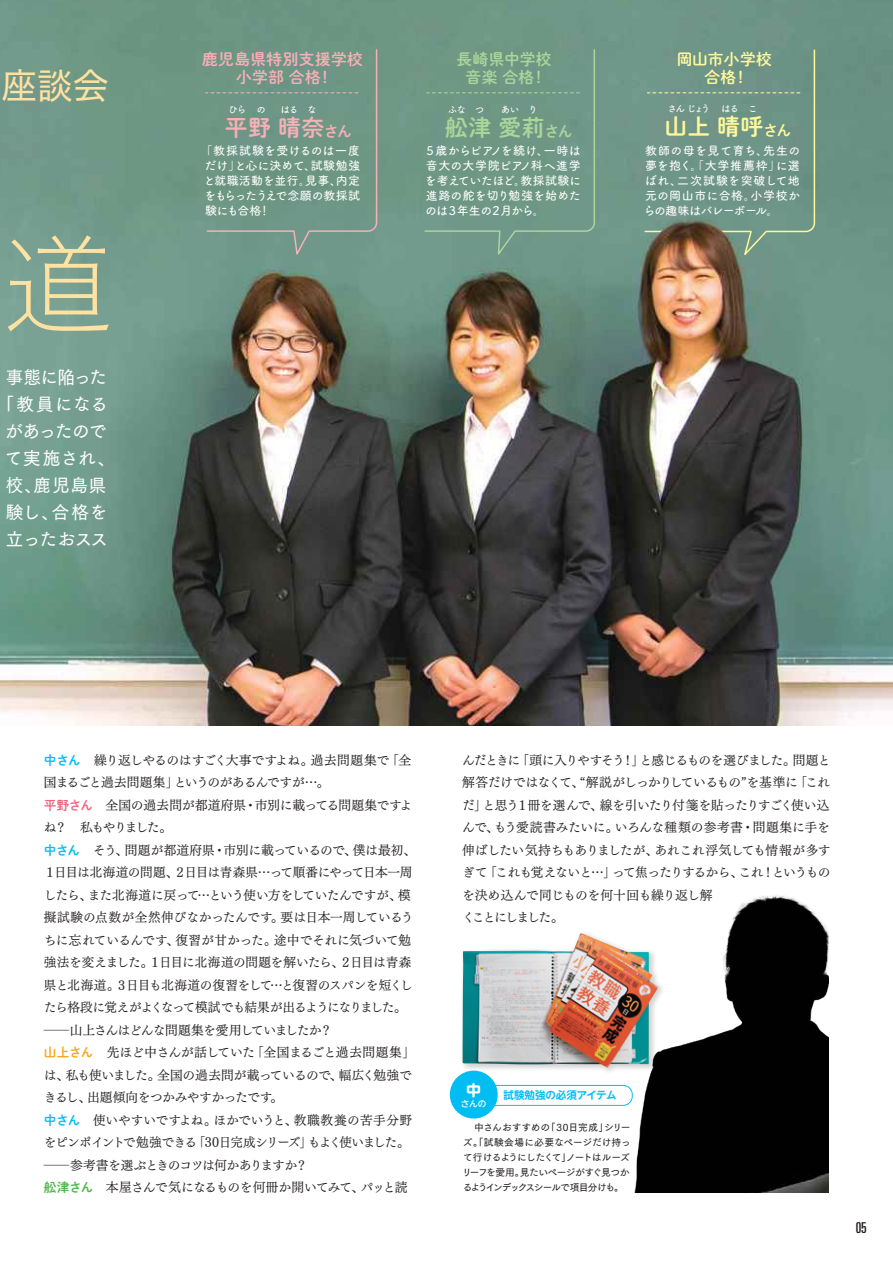
<style>
.page{position:relative;width:893px;height:1263px;background:#fff}
.page>*{position:absolute;margin:0;border:0;box-sizing:border-box;transform-origin:0 0}
.t1{font:109.95px "Hira Kaku Std N W1";color:#ffe1a1}
.t2{font:35.55px "Hira Kaku Std N W4";color:#ffe1a1}
.t3{font:22.8px "P Shuei M Go Std N B";color:#f8afb6}
.t4{font:22.8px "P Shuei M Go Std N B";color:#aad59b}
.t5{font:22.8px "P Shuei M Go Std N B";color:#fff79a}
.t6{font:18px/27px "Tsuku Go Pr 5 N D";letter-spacing:-.015em;color:#fff;text-align:center}
.t7{font:15.75px/18px "P Shuei M Go Std N B";letter-spacing:.025em;color:#f8afb6;text-align:center}
.t8{font:15.75px/18px "P Shuei M Go Std N B";letter-spacing:.025em;color:#aad59b;text-align:center}
.t9{font:15.75px/18px "P Shuei M Go Std N B";letter-spacing:.025em;color:#fff79a;text-align:center}
.t10{font:ultra-condensed 15px "Univers";color:#231f20}
.t11{font:700 15px "UD Shin M Go Pro";color:#fff}
.t12{font:12.75px/22.5px "UD Mincho Pro M";letter-spacing:-.04em;color:#231f20}
.t13{font:12px/15px "Tsuku A Rd Gothic Std D";letter-spacing:-.005em;color:#fff;text-align:justify}
.t14{font:700 10.5px "UD Shin M Go Pro De";letter-spacing:-.005em;color:#01bdf2}
.t15{font:9.75px/15px "Tsuku Go Pr 5 N D";letter-spacing:-.09em;color:#231f20;text-align:justify}
.t16{font:9.45px "Tsuku A Rd Gothic Std D";letter-spacing:-.13em;color:#fff}
.t17{font:500 8.55px "UD Shin M Go Pro";color:#fff}
.s1{font-size:15.15px}
.s2{font-family:"P Shuei M Go Std N B";color:#01bdf2}
.s3{font-family:"P Shuei M Go Std N B";color:#f16681}
.s4{font-family:"P Shuei M Go Std N B";color:#f9a51b}
.s5{font-family:"P Shuei M Go Std N B";color:#4cb848}
</style>
<div class="page">
<img style="left:0;top:0;width:893px;height:726px">
<svg style="left:644px;top:49px;width:172px;height:211px;background:#719182"></svg>
<div style="left:205px;top:48px;width:173px;height:211px;background:#6d9785"></div>
<div style="left:424px;top:48px;width:172px;height:211px;background:#6f9885"></div>
<img style="left:621px;top:895px;width:208px;height:297px">
<img style="left:457px;top:928px;width:211px;height:149px">
<img style="left:463px;top:933px;width:195px;height:135px">
<div style="left:476px;top:1085px;width:156px;height:20px;background:#fff;border-radius:9px"></div>
<div style="left:476px;top:1085px;width:156px;height:20px;border:1px solid #01bdf2;border-radius:9px"></div>
<div style="left:450px;top:1071px;width:48px;height:47px;background:#01bdf2;border-radius:50%"></div>
<h2 class="t2" style="left:1px;top:58px;width:108px">座談会</h2>
<h1 class="t1" style="left:4px;top:203px;width:111px">道</h1>
<h3 class="t6" style="left:-3px;top:362px;width:120px">事態に陥った「教員になるがあったのでて実施され、校、鹿児島県験し、合格を立ったおスス</h3>
<p class="t7" style="left:202px;top:49px;width:162px">鹿児島県特別支援学校小学部 合格！</p>
<p class="t8" style="left:456px;top:49px;width:97px">長崎県中学校音楽 合格！</p>
<p class="t9" style="left:677px;top:49px;width:97px">岡山市小学校合格！</p>
<p class="t16" style="left:229px;top:102px;width:90px">ひら の　 はる な</p>
<p class="t16" style="left:448px;top:102px;width:91px">ふな　つ　 あい り</p>
<p class="t16" style="left:667px;top:101px;width:92px">さん じょう　 はる こ</p>
<h3 class="t3" style="left:225px;top:110px;width:129px">平野 晴奈<span class="s1">さん</span></h3>
<p class="t13" style="left:200px;top:143px;width:161px">「教採試験を受けるのは一度だけ」と心に決めて、試験勉強と就職活動を並行。見事、内定をもらったうえで念願の教採試験にも合格！</p>
<h3 class="t4" style="left:445px;top:110px;width:129px">舩津 愛莉<span class="s1">さん</span></h3>
<p class="t13" style="left:424px;top:143px;width:158px">５歳からピアノを続け、一時は音大の大学院ピアノ科へ進学を考えていたほど。教採試験に進路の舵を切り勉強を始めたのは３年生の２月から。</p>
<h3 class="t5" style="left:665px;top:110px;width:128px">山上 晴呼<span class="s1">さん</span></h3>
<p class="t13" style="left:644px;top:142px;width:159px">教師の母を見て育ち、先生の夢を抱く。「大学推薦枠」に選ばれ、二次試験を突破して地元の岡山市に合格。小学校からの趣味はバレーボール。</p>
<p class="t12" style="left:44px;top:748px;width:374px"><span class="s2">中さん</span>　繰り返しやるのはすごく大事ですよね。過去問題集で「全国まるごと過去問題集」というのがあるんですが…。<br><span class="s3">平野さん</span>　全国の過去問が都道府県・市別に載ってる問題集ですよね？　私もやりました。<br><span class="s2">中さん</span>　そう、問題が都道府県・市別に載っているので、僕は最初、<br>１日目は北海道の問題、２日目は青森県…って順番にやって日本一周したら、また北海道に戻って…という使い方をしていたんですが、模擬試験の点数が全然伸びなかったんです。要は日本一周しているうちに忘れているんです、復習が甘かった。途中でそれに気づいて勉強法を変えました。１日目に北海道の問題を解いたら、２日目は青森県と北海道。３日目も北海道の復習をして…と復習のスパンを短くしたら格段に覚えがよくなって模試でも結果が出るようになりました。―山上さんはどんな問題集を愛用していましたか？<br><span class="s4">山上さん</span>　先ほど中さんが話していた「全国まるごと過去問題集」は、私も使いました。全国の過去問が載っているので、幅広く勉強できるし、出題傾向をつかみやすかったです。<br><span class="s2">中さん</span> 使いやすいですよね。ほかでいうと、教職教養の苦手分野をピンポイントで勉強できる「30日完成シリーズ」もよく使いました。―参考書を選ぶときのコツは何かありますか？<br><span class="s5">舩津さん</span> 本屋さんで気になるものを何冊か開いてみて、パッと読</p>
<p class="t12" style="left:462px;top:748px;width:370px">んだときに「頭に入りやすそう！」と感じるものを選びました。問題と解答だけではなくて、“解説がしっかりしているもの”を基準に「これだ」と思う１冊を選んで、線を引いたり付箋を貼ったりすごく使い込んで、もう愛読書みたいに。いろんな種類の参考書・問題集に手を伸ばしたい気持ちもありましたが、あれこれ浮気しても情報が多すぎて「これも覚えないと…」って焦ったりするから、これ！というものを決め込んで同じものを何十回も繰り返し解<br>くことにしました。</p>
<p class="t11" style="left:466px;top:1078px;width:16px">中</p>
<p class="t14" style="left:503px;top:1087px;width:115px">試験勉強の必須アイテム</p>
<p class="t17" style="left:461px;top:1096px;width:27px">さんの</p>
<p class="t15" style="left:462px;top:1119px;width:170px">　中さんおすすめの「30日完成」シリーズ。「試験会場に必要なページだけ持って行けるようにしたくて」ノートはルーズリーフを愛用。見たいページがすぐ見つかるようインデックスシールで項目分けも。</p>
<p class="t10" style="left:856px;top:1219px;width:13px">05</p>
</div>
